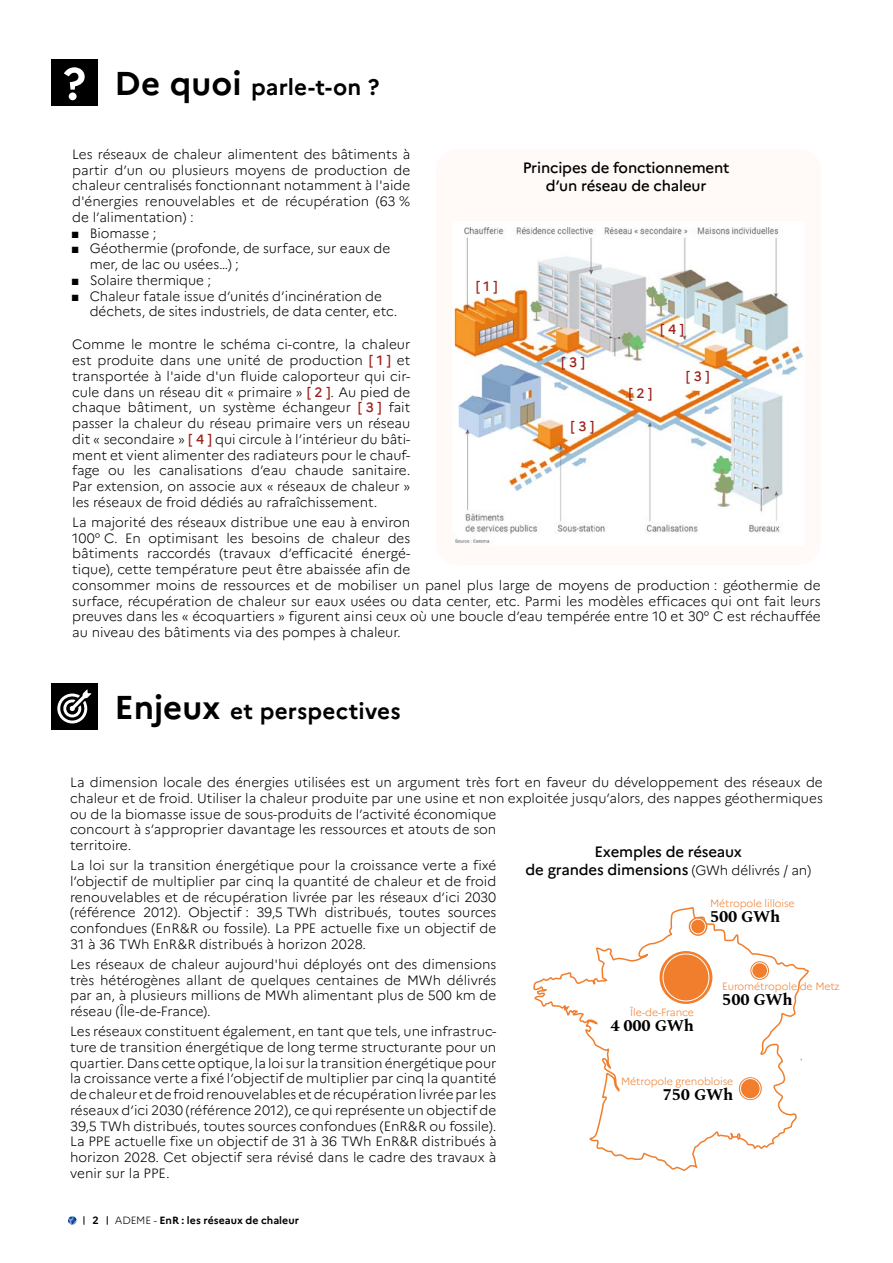
<style>
.page{position:relative;width:893px;height:1263px;background:#fff}
.page>*{position:absolute;margin:0;border:0;box-sizing:border-box;transform-origin:0 0}
.ADM_Titres_01_H2{font:700 22.5px "Marianne";letter-spacing:.005em;color:#000}
.ADM_Chiffres_center{font:700 16.5px "Spectral";letter-spacing:-.01em;color:#000}
.ADM_Titres_schéma_H3{font:500 15px/18px "Marianne";letter-spacing:-.01em;color:#000;text-align:center}
.ADM_Texte_Justif_9{font:300 13.5px/15.8px "Marianne";color:#000;text-align:justify}
.ADM_Texte_Justif_9-2{font:500 13.5px "Marianne";color:#9c1f1a}
.ADM_Chiffres_center-2{font:300 10.5px "Marianne";letter-spacing:-.01em;color:#f07e2d}
.t1{font:700 10.5px "Marianne";letter-spacing:.005em;color:#000}
.s1{font-size:33px}
.s2{font-family:"Arial Narrow";font-weight:400}
.s3{font-weight:500;color:#9c1f1a}
.s4{font-weight:300;font-size:13.5px}
.s5{font-weight:300}
</style>
<div class="page">
<svg style="left:68px;top:1216px;width:9px;height:9px"></svg>
<div style="left:436px;top:149px;width:385px;height:416px;background:#fffaf8;border-radius:21px"></div>
<div style="left:51px;top:683px;width:47px;height:47px;background:#000"></div>
<svg style="left:57px;top:689px;width:34px;height:34px"></svg>
<div style="left:51px;top:60px;width:47px;height:46px;background:#000"></div>
<svg style="left:64px;top:67px;width:21px;height:33px"></svg>
<img style="left:454px;top:227px;width:350px;height:317px">
<svg style="left:533px;top:907px;width:276px;height:264px"></svg>
<svg style="left:739px;top:1077px;width:23px;height:23px"></svg>
<div style="left:740px;top:1078px;width:20px;height:21px;background:#f07e2d;border-radius:50%"></div>
<div style="left:740px;top:1078px;width:20px;height:21px;border:1px solid #fff;border-radius:50%"></div>
<svg style="left:750px;top:961px;width:19px;height:19px"></svg>
<div style="left:752px;top:963px;width:15px;height:15px;background:#f07e2d;border-radius:50%"></div>
<div style="left:752px;top:963px;width:16px;height:15px;border:1px solid #fff;border-radius:50%"></div>
<svg style="left:689px;top:917px;width:18px;height:19px"></svg>
<div style="left:691px;top:919px;width:14px;height:15px;background:#f07e2d;border-radius:50%"></div>
<div style="left:691px;top:919px;width:14px;height:15px;border:1px solid #fff;border-radius:50%"></div>
<svg style="left:659px;top:951px;width:53px;height:53px"></svg>
<div style="left:663px;top:954px;width:46px;height:47px;background:#f07e2d;border-radius:50%"></div>
<div style="left:663px;top:954px;width:46px;height:47px;border:1px solid #fff;border-radius:50%"></div>
<h2 class="ADM_Titres_01_H2" style="left:115px;top:73px;width:266px"><span class="s1">De quoi</span> parle-t-on ?</h2>
<p class="ADM_Texte_Justif_9" style="left:72px;top:146px;width:340px">Les réseaux de chaleur alimentent des bâtiments à partir d’un ou plusieurs moyens de production de chaleur centralisés fonctionnant notamment à l'aide d'énergies renouvelables et de récupération (63 % de l’alimentation) :</p>
<p class="ADM_Texte_Justif_9" style="left:72px;top:225px;width:86px"><span class="s2">■</span> Biomasse ;</p>
<p class="ADM_Texte_Justif_9" style="left:90px;top:241px;width:302px;text-indent:-17px"><span class="s2">■</span> Géothermie (profonde, de surface, sur eaux de mer, de lac ou usées…) ;</p>
<p class="ADM_Texte_Justif_9" style="left:72px;top:272px;width:140px"><span class="s2">■</span> Solaire thermique ;</p>
<p class="ADM_Texte_Justif_9" style="left:90px;top:288px;width:309px;text-indent:-17px"><span class="s2">■</span> Chaleur fatale issue d’unités d’incinération de déchets, de sites industriels, de data center, etc.</p>
<p class="ADM_Texte_Justif_9" style="left:72px;top:336px;width:340px">Comme le montre le schéma ci-contre, la chaleur est produite dans une unité de production <span class="s3">[ 1 ]</span> et transportée à l'aide d'un fluide caloporteur qui cir&shy;cule dans un réseau dit « primaire » <span class="s3">[ 2 ]</span>. Au pied de chaque bâtiment, un système échangeur <span class="s3">[ 3 ]</span> fait passer la chaleur du réseau primaire vers un réseau dit « secondaire » <span class="s3">[ 4 ]</span> qui circule à l’intérieur du bâti&shy;ment et vient alimenter des radiateurs pour le chauf&shy;fage ou les canalisations d’eau chaude sanitaire.<br>Par extension, on associe aux « réseaux de chaleur » les réseaux de froid dédiés au rafraîchissement.</p>
<p class="ADM_Texte_Justif_9" style="left:72px;top:514px;width:750px;text-align:left">La majorité des réseaux distribue une eau à environ<br>100° C. En optimisant les besoins de chaleur des<br>bâtiments raccordés (travaux d’efficacité énergé-<br>tique), cette température peut être abaissée afin de<br>consommer moins de ressources et de mobiliser un panel plus large de moyens de production : géothermie de surface, récupération de chaleur sur eaux usées ou data center, etc. Parmi les modèles efficaces qui ont fait leurs preuves dans les « écoquartiers » figurent ainsi ceux où une boucle d’eau tempérée entre 10 et 30° C est réchauffée au niveau des bâtiments via des pompes à chaleur.</p>
<h3 class="ADM_Titres_schéma_H3" style="left:523px;top:159px;width:208px">Principes de fonctionnement d’un réseau de chaleur</h3>
<p class="ADM_Texte_Justif_9-2" style="left:476px;top:278px;width:24px">[1]</p>
<p class="ADM_Texte_Justif_9-2" style="left:660px;top:321px;width:25px">[4]</p>
<p class="ADM_Texte_Justif_9-2" style="left:561px;top:353px;width:25px">[3]</p>
<p class="ADM_Texte_Justif_9-2" style="left:686px;top:368px;width:25px">[3]</p>
<p class="ADM_Texte_Justif_9-2" style="left:629px;top:385px;width:25px">[2]</p>
<p class="ADM_Texte_Justif_9-2" style="left:570px;top:418px;width:25px">[3]</p>
<h2 class="ADM_Titres_01_H2" style="left:115px;top:697px;width:288px"><span class="s1">Enjeux</span> et perspectives</h2>
<p class="ADM_Texte_Justif_9" style="left:70px;top:774px;width:754px;text-align:left">La dimension locale des énergies utilisées est un argument très fort en faveur du développement des réseaux de chaleur et de froid. Utiliser la chaleur produite par une usine et non exploitée jusqu’alors, des nappes géothermiques ou de la biomasse issue de sous-produits de l’activité économique<br>concourt à s’approprier davantage les ressources et atouts de son<br>territoire.</p>
<p class="ADM_Texte_Justif_9" style="left:70px;top:857px;width:428px">La loi sur la transition énergétique pour la croissance verte a fixé l’objectif de multiplier par cinq la quantité de chaleur et de froid renouvelables et de récupération livrée par les réseaux d’ici 2030 (référence 2012). Objectif : 39,5 TWh distribués, toutes sources confondues (EnR&amp;R ou fossile). La PPE actuelle fixe un objectif de 31 à 36 TWh EnR&amp;R distribués à horizon 2028.</p>
<p class="ADM_Texte_Justif_9" style="left:70px;top:956px;width:428px">Les réseaux de chaleur aujourd'hui déployés ont des dimensions très hétérogènes allant de quelques centaines de MWh délivrés par an, à plusieurs millions de MWh alimentant plus de 500 km de réseau (Île-de-France).</p>
<p class="ADM_Texte_Justif_9" style="left:70px;top:1023px;width:428px">Les réseaux constituent également, en tant que tels, une infrastruc&shy;ture de transition énergétique de long terme structurante pour un quartier. Dans cette optique, la loi sur la transition énergétique pour la croissance verte a fixé l’objectif de multiplier par cinq la quantité de chaleur et de froid renouvelables et de récupération livrée par les réseaux d’ici 2030 (référence 2012), ce qui représente un objectif de 39,5 TWh distribués, toutes sources confondues (EnR&amp;R ou fossile).<br>La PPE actuelle fixe un objectif de 31 à 36 TWh EnR&amp;R distribués à horizon 2028. Cet objectif sera révisé dans le cadre des travaux à venir sur la PPE.</p>
<h3 class="ADM_Titres_schéma_H3" style="left:525px;top:843px;width:287px">Exemples de réseaux<br>de grandes dimensions <span class="s4">(GWh délivrés / an)</span></h3>
<p class="ADM_Chiffres_center-2" style="left:710px;top:897px;width:86px">Métropole lilloise</p>
<p class="ADM_Chiffres_center" style="left:710px;top:904px;width:72px">500 GWh</p>
<p class="ADM_Chiffres_center-2" style="left:722px;top:980px;width:119px">Eurométropole de Metz</p>
<p class="ADM_Chiffres_center" style="left:722px;top:987px;width:72px">500 GWh</p>
<p class="ADM_Chiffres_center-2" style="left:630px;top:1006px;width:65px">Île-de-France</p>
<p class="ADM_Chiffres_center" style="left:610px;top:1013px;width:85px">4 000 GWh</p>
<p class="ADM_Chiffres_center-2" style="left:621px;top:1075px;width:114px">Métropole grenobloise</p>
<p class="ADM_Chiffres_center" style="left:663px;top:1082px;width:72px">750 GWh</p>
<p class="t1" style="left:93px;top:1214px;width:8px">2</p>
<p class="t1" style="left:115px;top:1214px;width:186px"><span class="s5">ADEME -</span> EnR : les réseaux de chaleur</p>
</div>
